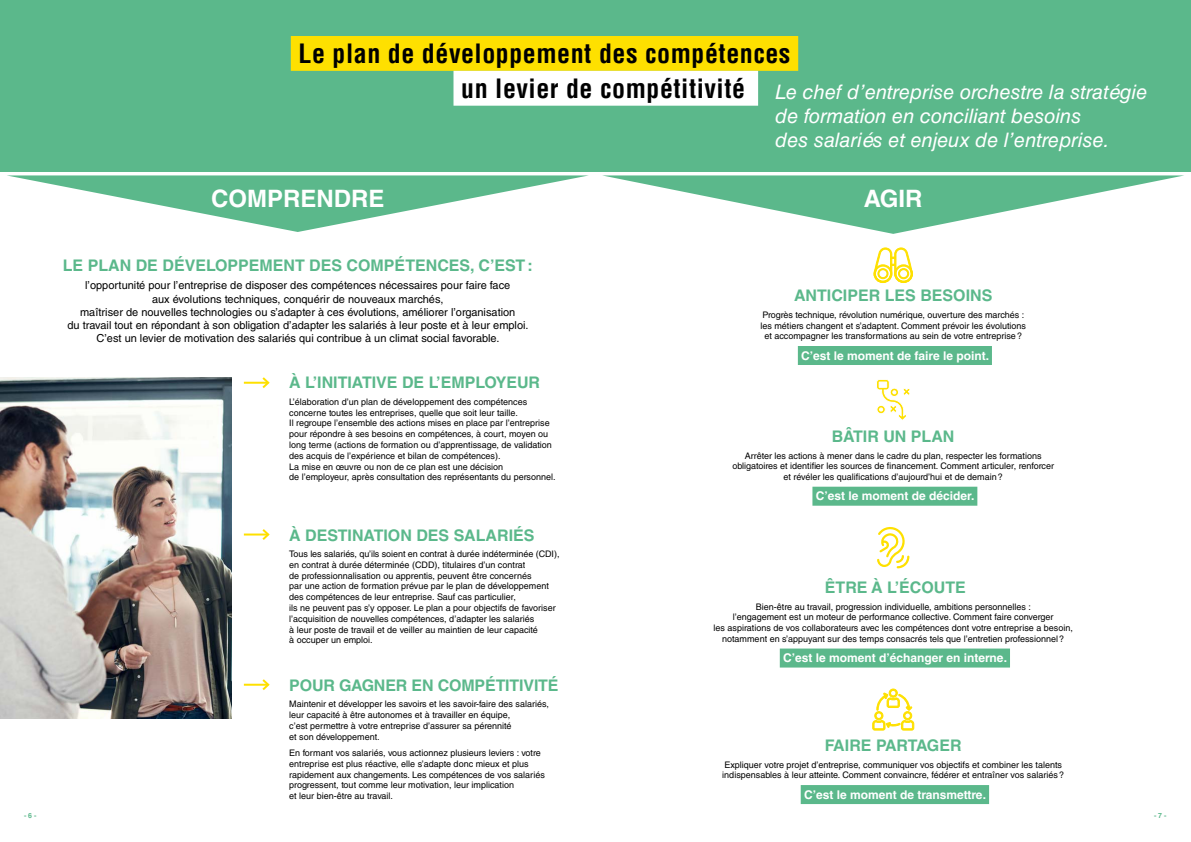
<style>
.page{position:relative;width:1191px;height:842px;background:#fff}
.page>*{position:absolute;margin:0;border:0;box-sizing:border-box;transform-origin:0 0}
.t1{font:700 condensed 26px/34.8px "Helvetica LT Std";letter-spacing:.02em;color:#000}
.t2{font:700 24px "Helvetica LT Std";color:#fff}
.t3{font:italic 20px/24px "Helvetica LT Std";color:#fff}
.t4{font:700 16px "Helvetica LT Std";color:#5bb88b}
.t5{font:700 12px "Helvetica LT Std";color:#fff}
.t6{font:11px/13.2px "Helvetica LT Std";color:#000;text-align:center}
.t7{font:9px/10.8px "Helvetica LT Std";color:#000}
.t8{font:700 7px "Helvetica LT Std";color:#5bb88b}
</style>
<div class="page">
<div style="left:0;top:0;width:1191px;height:171px;background:#5bb88b"></div>
<div style="left:292px;top:37px;width:505px;height:33px;background:#fee000"></div>
<div style="left:291px;top:36px;width:507px;height:35px;border:2px solid #fee000"></div>
<div style="left:454px;top:72px;width:303px;height:33px;background:#fff"></div>
<div style="left:453px;top:71px;width:305px;height:35px;border:2px solid #fff"></div>
<div style="left:798px;top:346px;width:194px;height:19px;background:#5bb88b"></div>
<div style="left:812px;top:487px;width:165px;height:19px;background:#5bb88b"></div>
<svg style="left:873px;top:247px;width:40px;height:36px"></svg>
<svg style="left:877px;top:527px;width:32px;height:41px"></svg>
<svg style="left:876px;top:379px;width:34px;height:41px"></svg>
<svg style="left:872px;top:688px;width:42px;height:43px"></svg>
<svg style="left:602px;top:175px;width:582px;height:59px"></svg>
<svg style="left:7px;top:175px;width:582px;height:57px"></svg>
<div style="left:780px;top:648px;width:230px;height:19px;background:#5bb88b"></div>
<div style="left:800px;top:785px;width:189px;height:19px;background:#5bb88b"></div>
<hr style="left:244px;top:533px;width:24px;height:2px;background:#fee000">
<svg style="left:260px;top:529px;width:10px;height:11px"></svg>
<hr style="left:244px;top:382px;width:24px;height:2px;background:#fee000">
<svg style="left:260px;top:377px;width:10px;height:11px"></svg>
<hr style="left:244px;top:684px;width:24px;height:2px;background:#fee000">
<svg style="left:260px;top:679px;width:10px;height:11px"></svg>
<img style="left:0;top:378px;width:231px;height:341px">
<h1 class="t1" style="left:461px;top:36px;width:331px;text-indent:-163px">Le plan de développement des compétences un levier de compétitivité</h1>
<h3 class="t3" style="left:775px;top:79px;width:374px">Le chef d’entreprise orchestre la stratégie de formation en conciliant besoins<br>des salariés et enjeux de l’entreprise.</h3>
<h2 class="t2" style="left:211px;top:184px;width:175px">COMPRENDRE</h2>
<h2 class="t2" style="left:864px;top:184px;width:60px">AGIR</h2>
<h3 class="t4" style="left:63px;top:255px;width:471px">LE PLAN DE DÉVELOPPEMENT DES COMPÉTENCES, C’EST:</h3>
<p class="t6" style="left:67px;top:279px;width:463px">l’opportunité pour l’entreprise de disposer des compétences nécessaires pour faire face<br>aux évolutions techniques, conquérir de nouveaux marchés,<br>maîtriser de nouvelles technologies ou s’adapter à ces évolutions, améliorer l’organisation<br>du travail tout en répondant à son obligation d’adapter les salariés à leur poste et à leur emploi.<br>C’est un levier de motivation des salariés qui contribue à un climat social favorable.</p>
<h3 class="t4" style="left:289px;top:373px;width:252px">À L’INITIATIVE DE L’EMPLOYEUR</h3>
<p class="t7" style="left:289px;top:396px;width:268px">L’élaboration d’un plan de développement des compétences concerne toutes les entreprises, quelle que soit leur taille.<br>Il regroupe l’ensemble des actions mises en place par l’entreprise pour répondre à ses besoins en compétences, à court, moyen ou long terme (actions de formation ou d’apprentissage, de validation des acquis de l’expérience et bilan de compétences).<br>La mise en œuvre ou non de ce plan est une décision<br>de l’employeur, après consultation des représentants du personnel.</p>
<h3 class="t4" style="left:289px;top:525px;width:247px">À DESTINATION DES SALARIÉS</h3>
<p class="t7" style="left:289px;top:548px;width:272px">Tous les salariés, qu’ils soient en contrat à durée indéterminée (CDI), en contrat à durée déterminée (CDD), titulaires d’un contrat<br>de professionnalisation ou apprentis, peuvent être concernés<br>par une action de formation prévue par le plan de développement des compétences de leur entreprise. Sauf cas particulier,<br>ils ne peuvent pas s’y opposer. Le plan a pour objectifs de favoriser l’acquisition de nouvelles compétences, d’adapter les salariés<br>à leur poste de travail et de veiller au maintien de leur capacité<br>à occuper un emploi.</p>
<h3 class="t4" style="left:289px;top:675px;width:271px">POUR GAGNER EN COMPÉTITIVITÉ</h3>
<p class="t7" style="left:289px;top:698px;width:261px">Maintenir et développer les savoirs et les savoir-faire des salariés, leur capacité à être autonomes et à travailler en équipe,<br>c’est permettre à votre entreprise d’assurer sa pérennité<br>et son développement.</p>
<p class="t7" style="left:289px;top:747px;width:257px">En formant vos salariés, vous actionnez plusieurs leviers : votre entreprise est plus réactive, elle s’adapte donc mieux et plus rapidement aux changements. Les compétences de vos salariés progressent, tout comme leur motivation, leur implication<br>et leur bien-être au travail.</p>
<h3 class="t4" style="left:794px;top:286px;width:200px">ANTICIPER LES BESOINS</h3>
<p class="t7" style="left:760px;top:309px;width:267px;text-align:center">Progrès technique, révolution numérique, ouverture des marchés : les métiers changent et s’adaptent. Comment prévoir les évolutions et accompagner les transformations au sein de votre entreprise?</p>
<h3 class="t5" style="left:801px;top:348px;width:189px">C’est le moment de faire le point.</h3>
<h3 class="t4" style="left:832px;top:427px;width:124px">BÂTIR UN PLAN</h3>
<p class="t7" style="left:732px;top:450px;width:323px;text-align:center">Arrêter les actions à mener dans le cadre du plan, respecter les formations obligatoires et identifier les sources de financement. Comment articuler, renforcer et révéler les qualifications d’aujourd’hui et de demain?</p>
<h3 class="t5" style="left:815px;top:489px;width:160px">C’est le moment de décider.</h3>
<h3 class="t4" style="left:825px;top:578px;width:142px">ÊTRE À L’ÉCOUTE</h3>
<p class="t7" style="left:713px;top:601px;width:361px;text-align:center">Bien-être au travail, progression individuelle, ambitions personnelles :<br>l’engagement est un moteur de performance collective. Comment faire converger<br>les aspirations de vos collaborateurs avec les compétences dont votre entreprise a besoin, notamment en s’appuyant sur des temps consacrés tels que l’entretien professionnel?</p>
<h3 class="t5" style="left:783px;top:650px;width:225px">C’est le moment d’échanger en interne.</h3>
<h3 class="t4" style="left:825px;top:736px;width:138px">FAIRE PARTAGER</h3>
<p class="t7" style="left:722px;top:759px;width:343px">Expliquer votre projet d’entreprise, communiquer vos objectifs et combiner les talents indispensables à leur atteinte. Comment convaincre, fédérer et entraîner vos salariés?</p>
<h3 class="t5" style="left:804px;top:787px;width:184px">C’est le moment de transmettre.</h3>
<p class="t8" style="left:24px;top:811px;width:14px">- 6 -</p>
<p class="t8" style="left:1154px;top:811px;width:14px">- 7 -</p>
</div>
